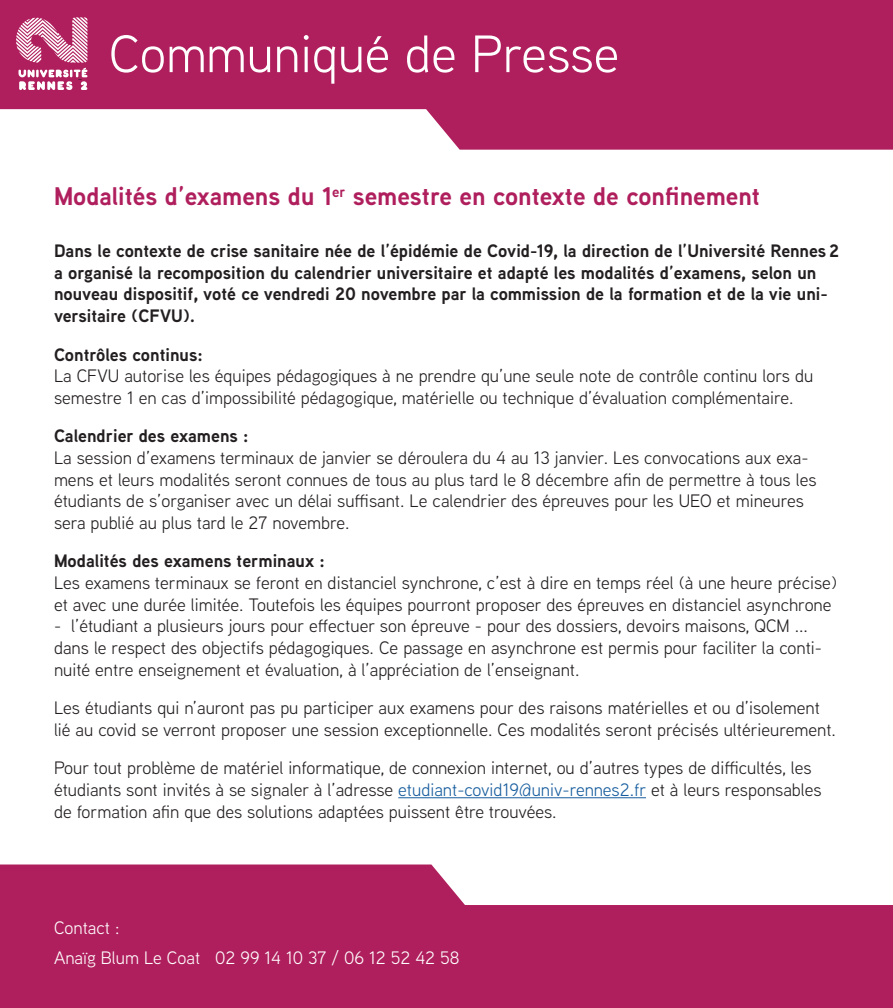
<style>
.page{position:relative;width:893px;height:1008px;background:#fff}
.page>*{position:absolute;margin:0;border:0;box-sizing:border-box;transform-origin:0 0}
.t1{font:52.5px "Aaux Next";color:#fff}
.t2{font:700 25.5px "Aaux Next";color:#b01f5d}
.t3{font:18px/21.6px "Aaux Next";color:#231f20}
.t4{font:700 18px/21.6px "Aaux Next";color:#231f20}
.t5{font:18px/30.2px "Aaux Next";color:#fff}
.s1{color:#175d9e}
</style>
<div class="page">
<svg style="left:0;top:0;width:893px;height:150px;background:#bb3e73"></svg>
<svg style="left:0;top:864px;width:893px;height:144px;background:#bb3f74"></svg>
<svg style="left:16px;top:17px;width:71px;height:73px"></svg>
<hr style="left:398px;top:797px;width:248px;height:1px;background:#175d9e">
<h1 class="t1" style="left:109px;top:19px;width:512px">Communiqué de Presse</h1>
<h2 class="t2" style="left:54px;top:178px;width:708px">Modalités d’examens du 1<sup>er</sup> semestre en contexte de confinement</h2>
<p class="t4" style="left:54px;top:240px;width:786px">Dans le contexte de crise sanitaire née de l’épidémie de Covid-19, la direction de l’Université Rennes 2 a organisé la recomposition du calendrier universitaire et adapté les modalités d’examens, selon un nouveau dispositif, voté ce vendredi 20 novembre par la commission de la formation et de la vie uni&shy;versitaire (CFVU).</p>
<p class="t4" style="left:54px;top:343px;width:150px">Contrôles continus:</p>
<p class="t3" style="left:54px;top:364px;width:761px">La CFVU autorise les équipes pédagogiques à ne prendre qu’une seule note de contrôle continu lors du semestre 1 en cas d’impossibilité pédagogique, matérielle ou technique d’évaluation complémentaire.</p>
<p class="t4" style="left:54px;top:425px;width:196px">Calendrier des examens :</p>
<p class="t3" style="left:54px;top:446px;width:764px">La session d’examens terminaux de janvier se déroulera du 4 au 13 janvier. Les convocations aux exa&shy;mens et leurs modalités seront connues de tous au plus tard le 8 décembre afin de permettre à tous les étudiants de s’organiser avec un délai suffisant. Le calendrier des épreuves pour les UEO et mineures sera publié au plus tard le 27 novembre.</p>
<p class="t4" style="left:54px;top:550px;width:272px">Modalités des examens terminaux :</p>
<p class="t3" style="left:54px;top:571px;width:785px">Les examens terminaux se feront en distanciel synchrone, c’est à dire en temps réel (à une heure précise) et avec une durée limitée. Toutefois les équipes pourront proposer des épreuves en distanciel asynchrone</p>
<p class="t3" style="left:54px;top:614px;width:769px">- l’étudiant a plusieurs jours pour effectuer son épreuve - pour des dossiers, devoirs maisons, QCM ... dans le respect des objectifs pédagogiques. Ce passage en asynchrone est permis pour faciliter la conti&shy;nuité entre enseignement et évaluation, à l’appréciation de l’enseignant.</p>
<p class="t3" style="left:54px;top:696px;width:783px">Les étudiants qui n’auront pas pu participer aux examens pour des raisons matérielles et ou d’isolement lié au covid se verront proposer une session exceptionnelle. Ces modalités seront précisés ultérieurement.</p>
<p class="t3" style="left:54px;top:756px;width:769px">Pour tout problème de matériel informatique, de connexion internet, ou d’autres types de difficultés, les étudiants sont invités à se signaler à l’adresse <span class="s1">etudiant-covid19@univ-rennes2.fr</span> et à leurs responsables de formation afin que des solutions adaptées puissent être trouvées.</p>
<p class="t5" style="left:54px;top:912px;width:407px">Contact :<br>Anaïg Blum Le Coat 02 99 14 10 37 / 06 12 52 42 58</p>
</div>
